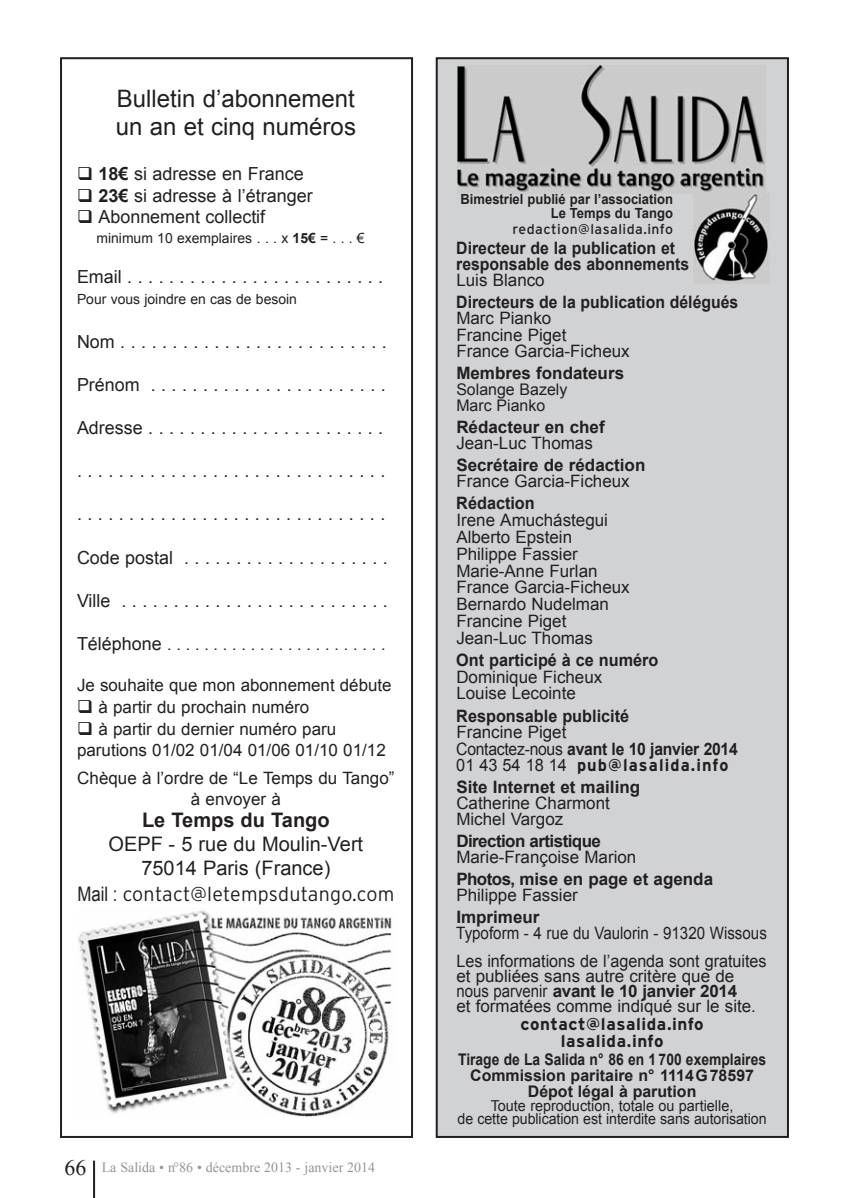
<style>
.page{position:relative;width:849px;height:1198px;background:#fff}
.page>*{position:absolute;margin:0;border:0;box-sizing:border-box;transform-origin:0 0}
.t1{font:24px/28.8px "Arial";color:#231f20}
.t2{font:20px/24px "Arial";color:#231f20;text-align:center}
.t3{font:300 20px "Interstate";letter-spacing:.01em;color:#231f20}
.t4{font:700 20px "Arial";color:#231f20}
.t5{font:18px "Arial";color:#231f20}
.t6{font:17px/16.8px "Arial";color:#231f20}
.t7{font:700 17px "Arial";color:#231f20}
.t8{font:700 17px/16px "Arial";color:#231f20;scale:.93 1}
.t9{font:17px/28px "Arial";color:#231f20;scale:.89 1}
.t10{font:700 17px "Arial";color:#231f20;scale:.95 1}
.t11{font:700 17px/17px "Interstate";letter-spacing:.035em;color:#231f20;text-align:center}
.t12{font:700 17px "Interstate";letter-spacing:.07em;color:#231f20;scale:.96 1}
.t13{font:700 17px "Arial";letter-spacing:-.035em;color:#231f20}
.t14{font:700 16px/16px "Arial";color:#231f20;text-align:center;scale:.87 1}
.t15{font:16px/16px "Arial";color:#231f20}
.t16{font:15px/13px "Arial";letter-spacing:-.005em;color:#231f20;text-align:center;scale:.96 1}
.t17{font:14px "Arial";color:#231f20}
.t18{font:700 14px/14px "Arial";color:#231f20;text-align:right;scale:.93 1}
.t19{font:14px "Times New Roman";color:#939598}
.t20{font:14px "Interstate";letter-spacing:.035em;color:#231f20}
.s1{font-weight:700}
.s2{font-size:18px}
.s3{font-family:"Arial";font-weight:400}
.s4{font-size:22px;color:#231f20}
</style>
<div class="page">
<hr style="left:93px;top:1160px;width:2px;height:37px;background:#231f20">
<div style="left:436px;top:58px;width:352px;height:1078px;background:#d1d2d4"></div>
<div style="left:435px;top:57px;width:354px;height:1080px;border:2px solid #231f20"></div>
<img style="left:457px;top:65px;width:308px;height:128px">
<img style="left:694px;top:193px;width:75px;height:90px">
<div style="left:60px;top:57px;width:353px;height:1080px;border:2px solid #231f20"></div>
<img style="left:78px;top:910px;width:314px;height:206px">
<h1 class="t1" style="left:116px;top:84px;width:242px">Bulletin d’abonnement un an et cinq numéros</h1>
<p class="t5" style="left:77px;top:163px;width:228px">❑ <span class="s1">18€</span> si adresse en France</p>
<p class="t5" style="left:77px;top:185px;width:237px">❑ <span class="s1">23€</span> si adresse à l’étranger</p>
<p class="t5" style="left:77px;top:207px;width:190px">❑ Abonnement collectif</p>
<p class="t17" style="left:96px;top:230px;width:270px">minimum 10 exemplaires . . . x <span class="s1">15€</span> = . . . €</p>
<p class="t5" style="left:77px;top:266px;width:308px">Email . . . . . . . . . . . . . . . . . . . . . . . . .</p>
<p class="t17" style="left:77px;top:291px;width:221px">Pour vous joindre en cas de besoin</p>
<p class="t5" style="left:77px;top:331px;width:311px">Nom . . . . . . . . . . . . . . . . . . . . . . . . . .</p>
<p class="t5" style="left:77px;top:374px;width:310px">Prénom . . . . . . . . . . . . . . . . . . . . . . .</p>
<p class="t5" style="left:77px;top:417px;width:308px">Adresse . . . . . . . . . . . . . . . . . . . . . . .</p>
<p class="t5" style="left:77px;top:461px;width:310px">. . . . . . . . . . . . . . . . . . . . . . . . . . . . . .</p>
<p class="t5" style="left:77px;top:504px;width:310px">. . . . . . . . . . . . . . . . . . . . . . . . . . . . . .</p>
<p class="t5" style="left:77px;top:547px;width:312px">Code postal . . . . . . . . . . . . . . . . . . . .</p>
<p class="t5" style="left:77px;top:590px;width:312px">Ville . . . . . . . . . . . . . . . . . . . . . . . . . .</p>
<p class="t15" style="left:77px;top:636px;width:310px"><span class="s2">Téléphone</span> . . . . . . . . . . . . . . . . . . . . . . . .</p>
<p class="t6" style="left:77px;top:676px;width:316px">Je souhaite que mon abonnement débute</p>
<p class="t6" style="left:77px;top:699px;width:234px">❑ à partir du prochain numéro</p>
<p class="t6" style="left:77px;top:718px;width:310px;line-height:21px">❑ à partir du dernier numéro paru parutions 01/02 01/04 01/06 01/10 01/12</p>
<p class="t6" style="left:77px;top:768px;width:319px;line-height:20.4px;text-align:center">Chèque à l’ordre de “Le Temps du Tango” à envoyer à</p>
<p class="t4" style="left:142px;top:809px;width:189px">Le Temps du Tango</p>
<p class="t2" style="left:108px;top:832px;width:256px">OEPF - 5 rue du Moulin-Vert<br>75014 Paris (France)</p>
<p class="t3" style="left:77px;top:886px;width:318px"><span class="s3">Mail :</span> contact@letempsdutango.com</p>
<p class="t19" style="left:64px;top:1159px;width:312px"><span class="s4">66</span> La Salida • n°86 • décembre 2013 - janvier 2014</p>
<p class="t18" style="left:460px;top:192px;width:230px">Bimestriel publié par l’association<br>Le Temps du Tango</p>
<p class="t20" style="left:512px;top:224px;width:162px">redaction@lasalida.info</p>
<p class="t8" style="left:456px;top:240px;width:252px">Directeur de la publication et responsable des abonnements</p>
<p class="t6" style="left:456px;top:272px;width:90px">Luis Blanco</p>
<p class="t8" style="left:456px;top:294px;width:305px">Directeurs de la publication délégués</p>
<p class="t6" style="left:456px;top:310px;width:175px;line-height:16px">Marc Pianko<br>Francine Piget<br>France Garcia-Ficheux</p>
<p class="t7" style="left:456px;top:363px;width:169px">Membres fondateurs</p>
<p class="t15" style="left:456px;top:381px;width:113px">Solange Bazely<br>Marc Pianko</p>
<p class="t7" style="left:456px;top:417px;width:150px">Rédacteur en chef</p>
<p class="t6" style="left:456px;top:434px;width:138px">Jean-Luc Thomas</p>
<p class="t7" style="left:456px;top:455px;width:190px">Secrétaire de rédaction</p>
<p class="t6" style="left:456px;top:473px;width:175px">France Garcia-Ficheux</p>
<p class="t10" style="left:456px;top:494px;width:84px">Rédaction</p>
<p class="t6" style="left:456px;top:511px;width:175px">Irene Amuchástegui<br>Alberto Epstein<br>Philippe Fassier<br>Marie-Anne Furlan<br>France Garcia-Ficheux<br>Bernardo Nudelman<br>Francine Piget<br>Jean-Luc Thomas</p>
<p class="t10" style="left:456px;top:650px;width:214px">Ont participé à ce numéro</p>
<p class="t6" style="left:456px;top:668px;width:147px">Dominique Ficheux<br>Louise Lecointe</p>
<p class="t10" style="left:456px;top:706px;width:183px">Responsable publicité</p>
<p class="t6" style="left:456px;top:723px;width:283px">Francine Piget<br>Contactez-nous <span class="s1">avant le 10 janvier 2014</span></p>
<p class="t12" style="left:456px;top:758px;width:285px"><span class="s3">01 43 54 18 14</span> pub@lasalida.info</p>
<p class="t7" style="left:456px;top:777px;width:185px">Site Internet et mailing</p>
<p class="t6" style="left:456px;top:794px;width:155px;line-height:16px">Catherine Charmont<br>Michel Vargoz</p>
<p class="t13" style="left:456px;top:831px;width:146px">Direction artistique</p>
<p class="t6" style="left:456px;top:848px;width:181px">Marie-Françoise Marion</p>
<p class="t7" style="left:456px;top:869px;width:258px">Photos, mise en page et agenda</p>
<p class="t6" style="left:456px;top:886px;width:123px">Philippe Fassier</p>
<p class="t7" style="left:456px;top:907px;width:85px">Imprimeur</p>
<p class="t9" style="left:456px;top:919px;width:350px">Typoform - 4 rue du Vaulorin - 91320 Wissous<br>Les informations de l’agenda sont gratuites</p>
<p class="t6" style="left:456px;top:968px;width:301px;line-height:15px">et publiées sans autre critère que de nous parvenir <span class="s1">avant le 10 janvier 2014<br></span>et formatées comme indiqué sur le site.</p>
<p class="t11" style="left:520px;top:1017px;width:185px">contact@lasalida.info lasalida.info</p>
<p class="t14" style="left:458px;top:1051px;width:355px">Tirage de La Salida n° 86 en 1 700 exemplaires<br>Commission paritaire n° 1114G78597<br>Dépot légal à parution</p>
<p class="t16" style="left:457px;top:1099px;width:323px">Toute reproduction, totale ou partielle,<br>de cette publication est interdite sans autorisation</p>
</div>
